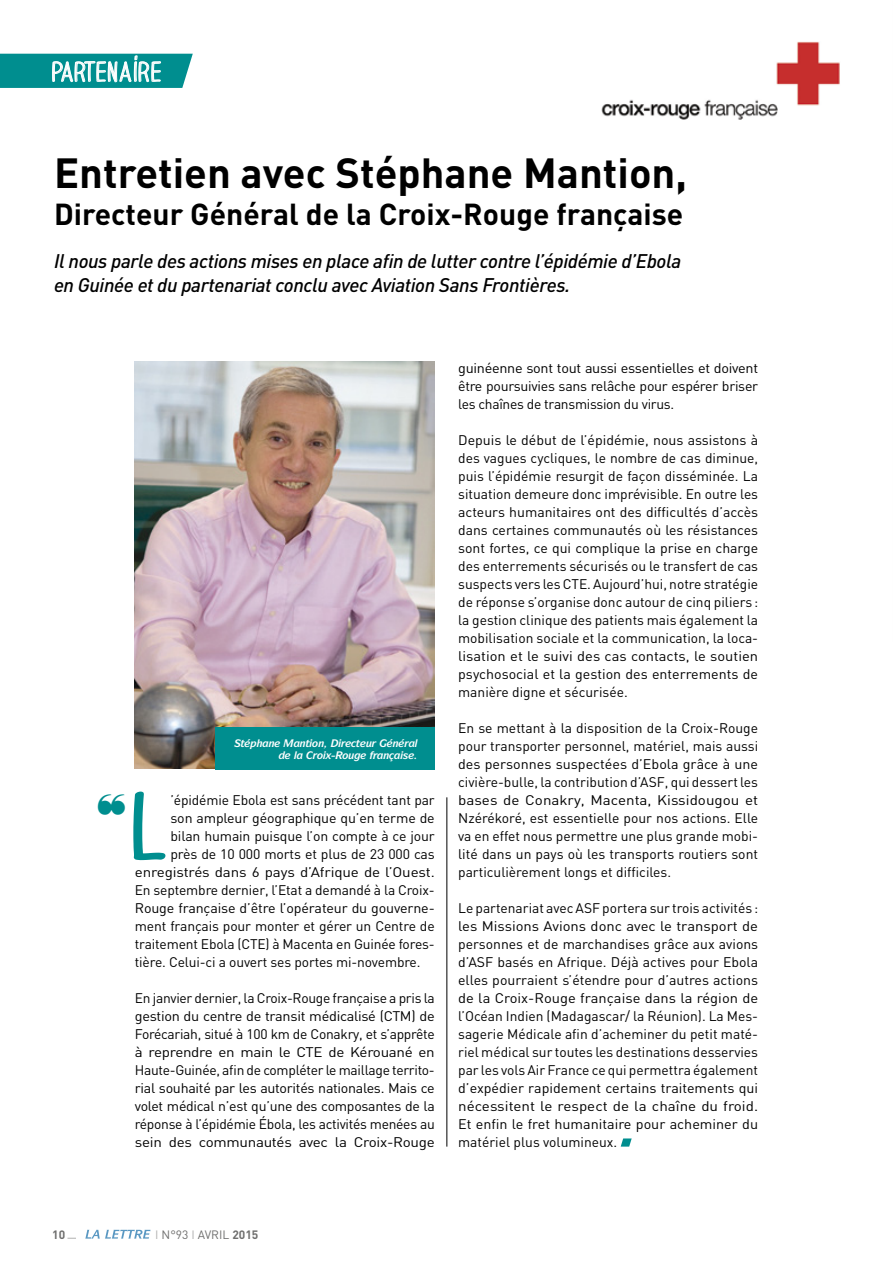
<style>
.page{position:relative;width:893px;height:1263px;background:#fff}
.page>*{position:absolute;margin:0;border:0;box-sizing:border-box;transform-origin:0 0}
.t1{font:70.35px "BIO HAND CRE";color:#008e8f}
.t2{font:700 41.7px "DIN";color:#000}
.t3{font:700 30px "DIN";color:#000}
.t4{font:21px "BIO HAND CRE";letter-spacing:.05em;color:#fff}
.t5{font:italic 500 19.5px/23.4px "DIN";letter-spacing:-.02em;color:#000}
.t6{font:13.8px/18px "DIN";letter-spacing:-.01em;color:#000;text-align:justify}
.t7{font:13.8px/18px "DIN";letter-spacing:-.01em;color:#000;text-align:justify;scale:1.05 1}
.t8{font:13.8px "DIN";letter-spacing:-.01em;color:#000;scale:1.1 1}
.t9{font:12px "DIN";color:#6f6f6e}
.t10{font:700 12px "DIN";color:#6f6f6e}
.t11{font:italic 700 10.5px "Symbol";color:#fff}
.s1{color:#b1b1b0}
.s2{font-weight:700}
</style>
<div class="page">
<svg style="left:85px;top:1230px;width:66px;height:8px"></svg>
<svg style="left:0;top:53px;width:193px;height:35px;background:#2aa0a1"></svg>
<svg style="left:133px;top:722px;width:34px;height:139px"></svg>
<svg style="left:621px;top:1138px;width:11px;height:8px"></svg>
<img style="left:135px;top:361px;width:300px;height:407px">
<img style="left:601px;top:41px;width:239px;height:79px">
<div style="left:216px;top:727px;width:219px;height:43px;background:#008e8f"></div>
<hr style="left:446px;top:797px;width:1px;height:349px;background:#000">
<h3 class="t4" style="left:53px;top:62px;width:110px">PARTENAIRE</h3>
<h2 class="t2" style="left:54px;top:145px;width:635px">entretien avec stéphane Mantion,</h2>
<h3 class="t3" style="left:54px;top:195px;width:631px">directeur Général de la Croix-rouge française</h3>
<h3 class="t5" style="left:54px;top:249px;width:629px">Il nous parle des actions mises en place afin de lutter contre l’épidémie d’Ebola en Guinée et du partenariat conclu avec Aviation Sans Frontières.</h3>
<p class="t11" style="left:300px;top:736px;width:26px">■▼ □■</p>
<h1 class="t1" style="left:135px;top:793px;width:34px">L</h1>
<p class="t6" style="left:170px;top:790px;width:266px">’épidémie Ebola est sans précédent tant par</p>
<p class="t6" style="left:170px;top:808px;width:266px">son ampleur géographique qu’en terme de</p>
<p class="t6" style="left:170px;top:826px;width:266px">bilan humain puisque l’on compte à ce jour</p>
<p class="t6" style="left:170px;top:844px;width:266px">près de 10 000 morts et plus de 23 000 cas</p>
<p class="t8" style="left:135px;top:863px;width:274px">enregistrés dans 6 pays d’Afrique de l’Ouest.</p>
<p class="t6" style="left:135px;top:880px;width:301px">En septembre dernier, l’Etat a demandé à la Croix-</p>
<p class="t6" style="left:135px;top:898px;width:301px">Rouge française d’être l’opérateur du gouverne-</p>
<p class="t6" style="left:135px;top:916px;width:301px">ment français pour monter et gérer un Centre de</p>
<p class="t6" style="left:135px;top:934px;width:301px">traitement Ebola (CTE) à Macenta en Guinée fores-</p>
<p class="t6" style="left:135px;top:952px;width:287px">tière. Celui-ci a ouvert ses portes mi-novembre.</p>
<p class="t6" style="left:135px;top:988px;width:301px">En janvier dernier, la Croix-Rouge française a pris la gestion du centre de transit médicalisé (CTM) de Forécariah, situé à 100 km de Conakry, et s’apprête à reprendre en main le CTE de Kérouané en Haute-Guinée, afin de compléter le maillage territo&shy;rial souhaité par les autorités nationales. Mais ce volet médical n’est qu’une des composantes de la réponse à l’épidémie Ébola, les activités menées au sein des communautés avec la Croix-Rouge</p>
<p class="t7" style="left:458px;top:358px;width:287px">guinéenne sont tout aussi essentielles et doivent être poursuivies sans relâche pour espérer briser les chaînes de transmission du virus.</p>
<p class="t6" style="left:458px;top:430px;width:301px">Depuis le début de l’épidémie, nous assistons à des vagues cycliques, le nombre de cas diminue, puis l’épidémie resurgit de façon disséminée. La situation demeure donc imprévisible. En outre les acteurs humanitaires ont des difficultés d’accès dans certaines communautés où les résistances sont fortes, ce qui complique la prise en charge des enterrements sécurisés ou le transfert de cas suspects vers les CTE. Aujourd’hui, notre stratégie de réponse s’organise donc autour de cinq piliers : la gestion clinique des patients mais également la mobilisation sociale et la communication, la loca&shy;lisation et le suivi des cas contacts, le soutien psychosocial et la gestion des enterrements de manière digne et sécurisée.</p>
<p class="t6" style="left:458px;top:718px;width:301px">En se mettant à la disposition de la Croix-Rouge pour transporter personnel, matériel, mais aussi des personnes suspectées d’Ebola grâce à une civière-bulle, la contribution d’ASF, qui dessert les bases de Conakry, Macenta, Kissidougou et Nzérékoré, est essentielle pour nos actions. Elle va en effet nous permettre une plus grande mobi&shy;lité dans un pays où les transports routiers sont particulièrement longs et difficiles.</p>
<p class="t6" style="left:458px;top:898px;width:301px">Le partenariat avec ASF portera sur trois activités : les Missions Avions donc avec le transport de personnes et de marchandises grâce aux avions d’ASF basés en Afrique. Déjà actives pour Ebola elles pourraient s’étendre pour d’autres actions de la Croix-Rouge française dans la région de l’Océan Indien (Madagascar/ la Réunion). La Mes&shy;sagerie Médicale afin d’acheminer du petit maté&shy;riel médical sur toutes les destinations desservies par les vols Air France ce qui permettra également d’expédier rapidement certains traitements qui nécessitent le respect de la chaîne du froid.<br>Et enfin le fret humanitaire pour acheminer du matériel plus volumineux.</p>
<p class="t10" style="left:52px;top:1226px;width:15px">10</p>
<p class="t9" style="left:155px;top:1227px;width:105px"><span class="s1">I</span> N°93 <span class="s1">I</span> AVRIL <span class="s2">2015</span></p>
</div>
